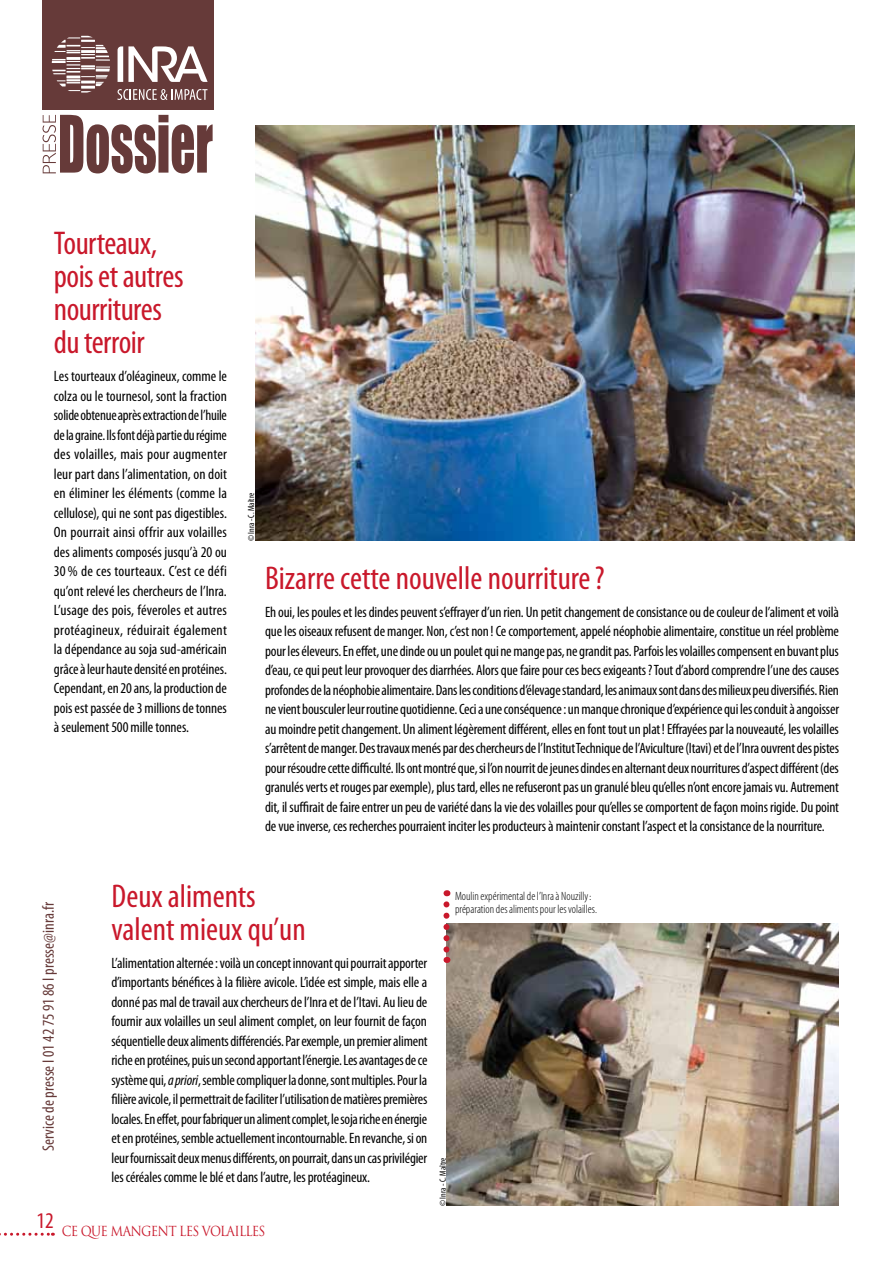
<style>
.page{position:relative;width:893px;height:1263px;background:#fff}
.page>*{position:absolute;margin:0;border:0;box-sizing:border-box;transform-origin:0 0}
.t1{font:condensed 33px/33px "Myriad Pro";color:#c9182b}
.t2{font:condensed 22.5px "Myriad Pro";color:#c9182b}
.t3{font:condensed 16.5px "Myriad Pro";color:#663a39}
.t4{font:condensed 15px/19.5px "Myriad Pro";letter-spacing:-.01em;color:#000;text-align:justify}
.t5{font:13.5px "Trajan Pro";letter-spacing:-.06em;color:#c9182b;scale:.9 1}
.t6{font:300 condensed 12px/13.5px "Myriad Pro";color:#000}
.t7{font:condensed 9px "Myriad Pro";color:#000}
.s1{font-style:italic}
.s2{font-weight:400;font-size:9px}
</style>
<div class="page">
<svg style="left:0;top:1233px;width:53px;height:3px"></svg>
<div style="left:43px;top:0;width:171px;height:110px;background:#663a39"></div>
<svg style="left:43px;top:115px;width:170px;height:58px"></svg>
<svg style="left:118px;top:46px;width:90px;height:36px"></svg>
<svg style="left:52px;top:36px;width:58px;height:57px"></svg>
<svg style="left:117px;top:89px;width:90px;height:11px"></svg>
<img style="left:255px;top:125px;width:600px;height:416px">
<img style="left:446px;top:924px;width:393px;height:282px">
<svg style="left:443px;top:904px;width:6px;height:59px"></svg>
<h1 class="t1" style="left:54px;top:228px;width:131px">Tourteaux, pois et autres nourritures du terroir</h1>
<p class="t4" style="left:54px;top:367px;width:175px">Les tourteaux d’oléagineux, comme le colza ou le tournesol, sont la fraction solide obtenue après extraction de l’huile de la graine. Ils font déjà partie du régime des volailles, mais pour augmenter leur part dans l’alimentation, on doit en éliminer les éléments (comme la cellulose), qui ne sont pas digestibles.<br>On pourrait ainsi offrir aux volailles des aliments composés jusqu’à 20 ou 30% de ces tourteaux. C’est ce défi qu’ont relevé les chercheurs de l’Inra.<br>L’usage des pois, féveroles et autres protéagineux, réduirait également la dépendance au soja sud-américain grâce à leur haute densité en protéines.<br>Cependant, en 20 ans, la production de pois est passée de 3 millions de tonnes à seulement 500 mille tonnes.</p>
<p class="t7" style="left:246px;top:541px;width:49px;rotate:-90deg">© Inra - C. Maître</p>
<h1 class="t1" style="left:265px;top:562px;width:341px">Bizarre cette nouvelle nourriture?</h1>
<p class="t4" style="left:265px;top:602px;width:576px">Eh oui, les poules et les dindes peuvent s’effrayer d’un rien. Un petit changement de consistance ou de couleur de l’aliment et voilà que les oiseaux refusent de manger. Non, c’est non ! Ce comportement, appelé néophobie alimentaire, constitue un réel problème pour les éleveurs. En effet, une dinde ou un poulet qui ne mange pas, ne grandit pas. Parfois les volailles compensent en buvant plus d’eau, ce qui peut leur provoquer des diarrhées. Alors que faire pour ces becs exigeants? Tout d’abord comprendre l’une des causes profondes de la néophobie alimentaire. Dans les conditions d’élevage standard, les animaux sont dans des milieux peu diversifiés. Rien ne vient bousculer leur routine quotidienne. Ceci a une conséquence: un manque chronique d’expérience qui les conduit à angoisser au moindre petit changement. Un aliment légèrement différent, elles en font tout un plat! Effrayées par la nouveauté, les volailles s’arrêtent de manger. Des travaux menés par des chercheurs de l’Institut Technique de l’Aviculture (Itavi) et de l’Inra ouvrent des pistes pour résoudre cette difficulté. Ils ont montré que, si l’on nourrit de jeunes dindes en alternant deux nourritures d’aspect différent (des granulés verts et rouges par exemple), plus tard, elles ne refuseront pas un granulé bleu qu’elles n’ont encore jamais vu. Autrement dit, il suffirait de faire entrer un peu de variété dans la vie des volailles pour qu’elles se comportent de façon moins rigide. Du point de vue inverse, ces recherches pourraient inciter les producteurs à maintenir constant l’aspect et la consistance de la nourriture.</p>
<p class="t3" style="left:40px;top:1151px;width:251px;rotate:-90deg">Service de presse I 01 42 75 91 86 I presse@inra.fr</p>
<h1 class="t1" style="left:111px;top:880px;width:196px">Deux aliments valent mieux qu’un</h1>
<p class="t4" style="left:111px;top:953px;width:318px">L’alimentation alternée: voilà un concept innovant qui pourrait apporter d’importants bénéfices à la filière avicole. L’idée est simple, mais elle a donné pas mal de travail aux chercheurs de l’Inra et de l’Itavi. Au lieu de fournir aux volailles un seul aliment complet, on leur fournit de façon séquentielle deux aliments différenciés. Par exemple, un premier aliment riche en protéines, puis un second apportant l’énergie. Les avantages de ce système qui, <span class="s1">a priori</span>, semble compliquer la donne, sont multiples. Pour la filière avicole, il permettrait de faciliter l’utilisation de matières premières locales. En effet, pour fabriquer un aliment complet, le soja riche en énergie et en protéines, semble actuellement incontournable. En revanche, si on leur fournissait deux menus différents, on pourrait, dans un cas privilégier les céréales comme le blé et dans l’autre, les protéagineux.</p>
<h2 class="t2" style="left:37px;top:1209px;width:19px">12</h2>
<p class="t5" style="left:62px;top:1222px;width:32px">CE QUE</p>
<p class="t5" style="left:110px;top:1222px;width:12px">MANGENT</p>
<p class="t5" style="left:179px;top:1222px;width:89px">LES VOLAI LLES</p>
<p class="t6" style="left:455px;top:889px;width:144px">Moulin expérimental de l’Inra à Nouzilly<span class="s2">: </span>préparation des aliments pour les volailles.</p>
<p class="t7" style="left:438px;top:1206px;width:49px;rotate:-90deg">© Inra - C. Maître</p>
</div>
